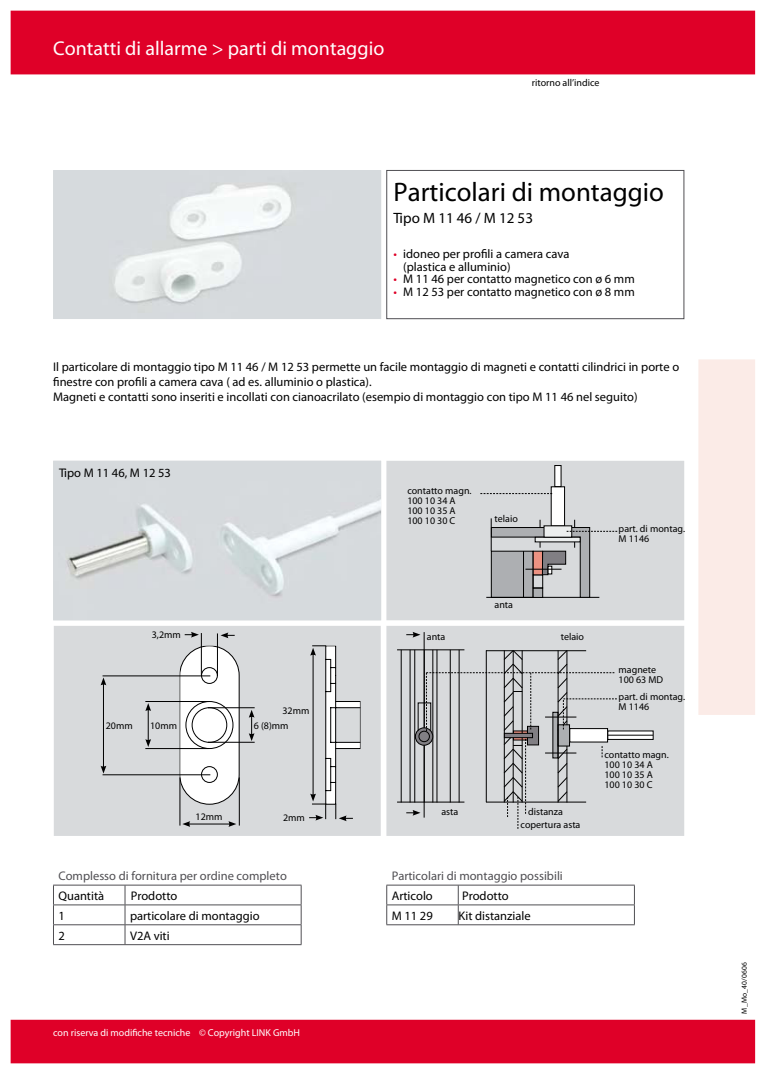
<style>
.page{position:relative;width:774px;height:1074px;background:#fff}
.page>*{position:absolute;margin:0;border:0;box-sizing:border-box;transform-origin:0 0}
.t1{font:800 26.88px "Helvetica Neue";color:#000}
.t2{font:700 20px "Helvetica Neue";color:#fff}
.t3{font:700 15px "Helvetica Neue";color:#000}
.t4{font:12.5px/15px "Helvetica Neue";color:#000}
.t5{font:700 12.5px/12.5px "Helvetica Neue";color:#000}
.t6{font:700 12.5px "Helvetica Neue";color:#504f53}
.t7{font:10px/10px "Helvetica Neue";color:#000}
.t8{font:500 10px "Helvetica Neue";color:#fff}
.t9{font:700 10px "Helvetica Neue";color:#000}
.t10{font:7.5px "Helvetica Neue";color:#000}
.s1{color:#df0028}
</style>
<div class="page">
<div style="left:386px;top:626px;width:298px;height:210px;background:#d8dadc"></div>
<div style="left:698px;top:359px;width:57px;height:356px;background:#fbebe7"></div>
<div style="left:11px;top:11px;width:744px;height:63px;background:#df0028"></div>
<div style="left:11px;top:1019px;width:744px;height:44px;background:#df0028"></div>
<img style="left:53px;top:170px;width:328px;height:149px">
<div style="left:386px;top:170px;width:298px;height:149px;border:1px solid #504f53"></div>
<div style="left:54px;top:626px;width:327px;height:210px;background:#d8dadc"></div>
<svg style="left:53px;top:884px;width:249px;height:61px"></svg>
<img style="left:53px;top:461px;width:328px;height:159px">
<div style="left:386px;top:461px;width:298px;height:159px;background:#d8dadc"></div>
<svg style="left:386px;top:884px;width:249px;height:41px"></svg>
<div style="left:551px;top:487px;width:13px;height:39px;background:#fff"></div>
<div style="left:551px;top:486px;width:14px;height:40px;border:1px solid #000"></div>
<svg style="left:554px;top:465px;width:7px;height:21px"></svg>
<svg style="left:486px;top:518px;width:132px;height:80px"></svg>
<svg style="left:480px;top:493px;width:72px;height:1px"></svg>
<svg style="left:397px;top:632px;width:256px;height:197px"></svg>
<svg style="left:101px;top:632px;width:260px;height:195px"></svg>
<h2 class="t2" style="left:53px;top:36px;width:333px">Contatti di allarme &gt; parti di montaggio</h2>
<p class="t9" style="left:531px;top:76px;width:69px">ritorno all’indice</p>
<h1 class="t1" style="left:393px;top:175px;width:272px">Particolari di montaggio</h1>
<p class="t3" style="left:393px;top:209px;width:141px">Tipo M 11 46 / M 12 53</p>
<p class="t5" style="left:403px;top:247px;width:168px;text-indent:-10px"><span class="s1">•</span> idoneo per profili a camera cava (plastica e alluminio)</p>
<p class="t5" style="left:393px;top:272px;width:243px"><span class="s1">•</span> M 11 46 per contatto magnetico con ø 6 mm</p>
<p class="t5" style="left:393px;top:285px;width:243px"><span class="s1">•</span> M 12 53 per contatto magnetico con ø 8 mm</p>
<p class="t4" style="left:53px;top:359px;width:627px">Il particolare di montaggio tipo M 11 46 / M 12 53 permette un facile montaggio di magneti e contatti cilindrici in porte o finestre con profili a camera cava ( ad es. alluminio o plastica).<br>Magneti e contatti sono inseriti e incollati con cianoacrilato (esempio di montaggio con tipo M 11 46 nel seguito)</p>
<p class="t5" style="left:59px;top:466px;width:113px">Tipo M 11 46, M 12 53</p>
<p class="t7" style="left:152px;top:629px;width:31px">3,2mm</p>
<p class="t7" style="left:106px;top:720px;width:28px">20mm</p>
<p class="t7" style="left:150px;top:720px;width:28px">10mm</p>
<p class="t7" style="left:282px;top:705px;width:28px">32mm</p>
<p class="t7" style="left:254px;top:720px;width:36px">6 (8)mm</p>
<p class="t7" style="left:195px;top:811px;width:28px">12mm</p>
<p class="t7" style="left:283px;top:812px;width:23px">2mm</p>
<p class="t6" style="left:58px;top:868px;width:230px">Complesso di fornitura per ordine completo</p>
<p class="t5" style="left:58px;top:889px;width:47px">Quantità</p>
<p class="t5" style="left:131px;top:889px;width:48px">Prodotto</p>
<p class="t4" style="left:58px;top:908px;width:8px">1</p>
<p class="t4" style="left:130px;top:908px;width:131px">particolare di montaggio</p>
<p class="t4" style="left:58px;top:927px;width:8px">2</p>
<p class="t4" style="left:130px;top:927px;width:41px">V2A viti</p>
<p class="t8" style="left:53px;top:1026px;width:248px">con riserva di modifiche tecniche © Copyright LINK GmbH</p>
<p class="t7" style="left:407px;top:486px;width:66px">contatto magn.<br>100 10 34 A<br>100 10 35 A<br>100 10 30 C</p>
<p class="t7" style="left:494px;top:513px;width:25px">telaio</p>
<p class="t7" style="left:618px;top:523px;width:68px">part. di montag.<br>M 1146</p>
<p class="t7" style="left:494px;top:600px;width:20px">anta</p>
<p class="t7" style="left:427px;top:631px;width:20px">anta</p>
<p class="t7" style="left:560px;top:631px;width:25px">telaio</p>
<p class="t7" style="left:441px;top:807px;width:18px">asta</p>
<p class="t7" style="left:528px;top:806px;width:36px">distanza</p>
<p class="t7" style="left:520px;top:820px;width:61px">copertura asta</p>
<p class="t6" style="left:392px;top:868px;width:173px">Particolari di montaggio possibili</p>
<p class="t5" style="left:392px;top:889px;width:43px">Articolo</p>
<p class="t5" style="left:462px;top:889px;width:48px">Prodotto</p>
<p class="t4" style="left:392px;top:908px;width:42px">M 11 29</p>
<p class="t4" style="left:458px;top:908px;width:74px">Kit distanziale</p>
<p class="t7" style="left:618px;top:664px;width:46px">magnete<br>100 63 MD</p>
<p class="t7" style="left:618px;top:691px;width:68px">part. di montag.<br>M 1146</p>
<p class="t7" style="left:604px;top:749px;width:66px">contatto magn.<br>100 10 34 A<br>100 10 35 A<br>100 10 30 C</p>
<p class="t10" style="left:739px;top:1013px;width:54px;rotate:-90deg">M M_ 6060 / 04_o</p>
</div>
